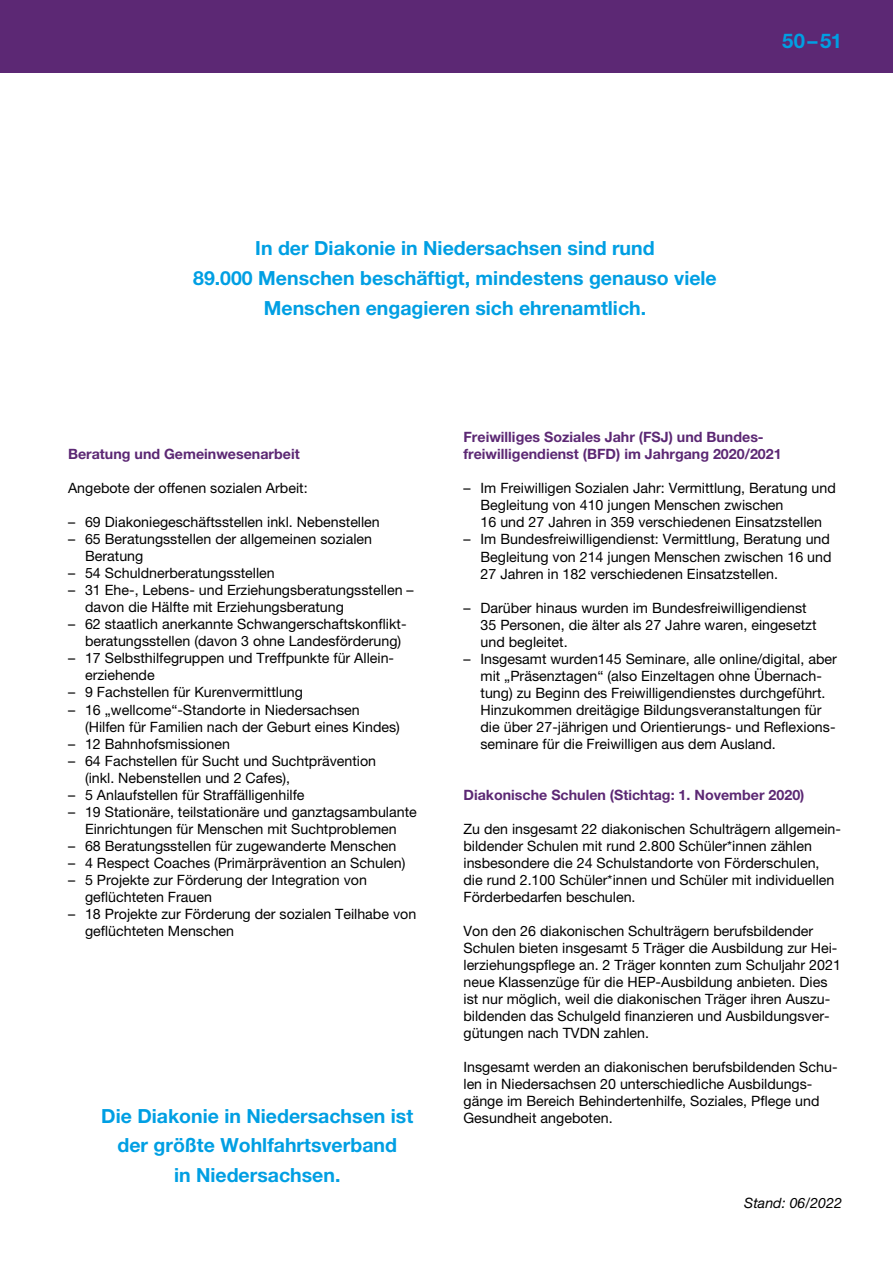
<style>
.page{position:relative;width:893px;height:1263px;background:#fff}
.page>*{position:absolute;margin:0;border:0;box-sizing:border-box;transform-origin:0 0}
.t1{font:700 20.25px "Helvetica Neue LT Pro";color:#009fe3}
.t2{font:700 19.5px/29.7px "Helvetica Neue LT Pro";color:#009fe3;text-align:center}
.t3{font:14.25px/17px "Helvetica Neue LT Pro";color:#000}
.t4{font:700 14.25px/17px "Helvetica Neue LT Pro";color:#5c2874}
.t5{font:italic 14.25px "Helvetica Neue LT Pro";color:#000}
</style>
<div class="page">
<div style="left:0;top:0;width:893px;height:72px;background:#5c2874"></div>
<h1 class="t1" style="left:782px;top:29px;width:61px">50–51</h1>
<h2 class="t2" style="left:193px;top:233px;width:525px">In der Diakonie in Niedersachsen sind rund<br>89.000 Menschen beschäftigt, mindestens genauso viele<br>Menschen engagieren sich ehrenamtlich.</h2>
<p class="t4" style="left:68px;top:445px;width:233px">Beratung und Gemeinwesenarbeit</p>
<p class="t3" style="left:68px;top:480px;width:241px">Angebote der offenen sozialen Arbeit:</p>
<p class="t3" style="left:68px;top:514px;width:313px">– 69 Diakoniegeschäftsstellen inkl. Nebenstellen</p>
<p class="t3" style="left:85px;top:531px;width:289px;text-indent:-17px">– 65 Beratungsstellen der allgemeinen sozialen<br>Beratung</p>
<p class="t3" style="left:68px;top:565px;width:208px">– 54 Schuldnerberatungsstellen</p>
<p class="t3" style="left:85px;top:582px;width:330px;text-indent:-17px">– 31 Ehe-, Lebens- und Erziehungsberatungsstellen – davon die Hälfte mit Erziehungsberatung</p>
<p class="t3" style="left:85px;top:616px;width:323px;text-indent:-17px">– 62 staatlich anerkannte Schwangerschaftskonflikt&shy;beratungsstellen (davon 3 ohne Landesförderung)</p>
<p class="t3" style="left:85px;top:650px;width:311px;text-indent:-17px">– 17 Selbsthilfegruppen und Treffpunkte für Allein&shy;erziehende</p>
<p class="t3" style="left:68px;top:684px;width:237px">– 9 Fachstellen für Kurenvermittlung</p>
<p class="t3" style="left:85px;top:701px;width:316px;text-indent:-17px">– 16 „wellcome“-Standorte in Niedersachsen (Hilfen für Familien nach der Geburt eines Kindes)</p>
<p class="t3" style="left:68px;top:735px;width:163px">– 12 Bahnhofsmissionen</p>
<p class="t3" style="left:85px;top:752px;width:293px;text-indent:-17px">– 64 Fachstellen für Sucht und Suchtprävention (inkl. Nebenstellen und 2 Cafes),</p>
<p class="t3" style="left:68px;top:786px;width:238px">– 5 Anlaufstellen für Straffälligenhilfe</p>
<p class="t3" style="left:68px;top:803px;width:350px;text-align:center">– 19 Stationäre, teilstationäre und ganztagsambulante<br>Einrichtungen für Menschen mit Suchtproblemen</p>
<p class="t3" style="left:68px;top:837px;width:330px">– 68 Beratungsstellen für zugewanderte Menschen</p>
<p class="t3" style="left:68px;top:854px;width:339px">– 4 Respect Coaches (Primärprävention an Schulen)</p>
<p class="t3" style="left:85px;top:871px;width:283px;text-indent:-17px">– 5 Projekte zur Förderung der Integration von geflüchteten Frauen</p>
<p class="t3" style="left:85px;top:905px;width:333px;text-indent:-17px">– 18 Projekte zur Förderung der sozialen Teilhabe von geflüchteten Menschen</p>
<h2 class="t2" style="left:101px;top:1100px;width:313px">Die Diakonie in Niedersachsen ist der größte Wohlfahrtsverband<br>in Niedersachsen.</h2>
<p class="t4" style="left:463px;top:428px;width:320px">Freiwilliges Soziales Jahr (FSJ) und Bundes&shy;freiwilligendienst (BFD) im Jahrgang 2020/2021</p>
<p class="t3" style="left:480px;top:480px;width:357px;text-indent:-17px">– Im Freiwilligen Sozialen Jahr: Vermittlung, Beratung und<br>Begleitung von 410 jungen Menschen zwischen<br>16 und 27 Jahren in 359 verschiedenen Einsatzstellen</p>
<p class="t3" style="left:480px;top:531px;width:353px;text-align:justify;text-indent:-17px">– Im Bundesfreiwilligendienst: Vermittlung, Beratung und Begleitung von 214 jungen Menschen zwischen 16 und 27 Jahren in 182 verschiedenen Einsatzstellen.</p>
<p class="t3" style="left:480px;top:599px;width:337px;text-indent:-17px">– Darüber hinaus wurden im Bundesfreiwilligendienst<br>35 Personen, die älter als 27 Jahre waren, eingesetzt und begleitet.</p>
<p class="t3" style="left:480px;top:650px;width:358px;text-indent:-17px">– Insgesamt wurden145 Seminare, alle online/digital, aber mit „Präsenztagen“ (also Einzeltagen ohne Übernach&shy;tung) zu Beginn des Freiwilligendienstes durchgeführt.<br>Hinzukommen dreitägige Bildungsveranstaltungen für die über 27-jährigen und Orientierungs- und Reflexions&shy;seminare für die Freiwilligen aus dem Ausland.</p>
<p class="t4" style="left:463px;top:786px;width:342px">Diakonische Schulen (Stichtag: 1. November 2020)</p>
<p class="t3" style="left:463px;top:820px;width:379px">Zu den insgesamt 22 diakonischen Schulträgern allgemein&shy;bildender Schulen mit rund 2.800 Schüler*innen zählen insbesondere die 24 Schulstandorte von Förderschulen, die rund 2.100 Schüler*innen und Schüler mit individuellen Förderbedarfen beschulen.</p>
<p class="t3" style="left:463px;top:922px;width:379px">Von den 26 diakonischen Schulträgern berufsbildender Schulen bieten insgesamt 5 Träger die Ausbildung zur Hei&shy;lerziehungspflege an. 2 Träger konnten zum Schuljahr 2021 neue Klassenzüge für die HEP-Ausbildung anbieten. Dies ist nur möglich, weil die diakonischen Träger ihren Auszu&shy;bildenden das Schulgeld finanzieren und Ausbildungsver&shy;gütungen nach TVDN zahlen.</p>
<p class="t3" style="left:463px;top:1058px;width:376px">Insgesamt werden an diakonischen berufsbildenden Schu&shy;len in Niedersachsen 20 unterschiedliche Ausbildungs&shy;gänge im Bereich Behindertenhilfe, Soziales, Pflege und Gesundheit angeboten.</p>
<p class="t5" style="left:744px;top:1194px;width:99px">Stand: 06/2022</p>
</div>
